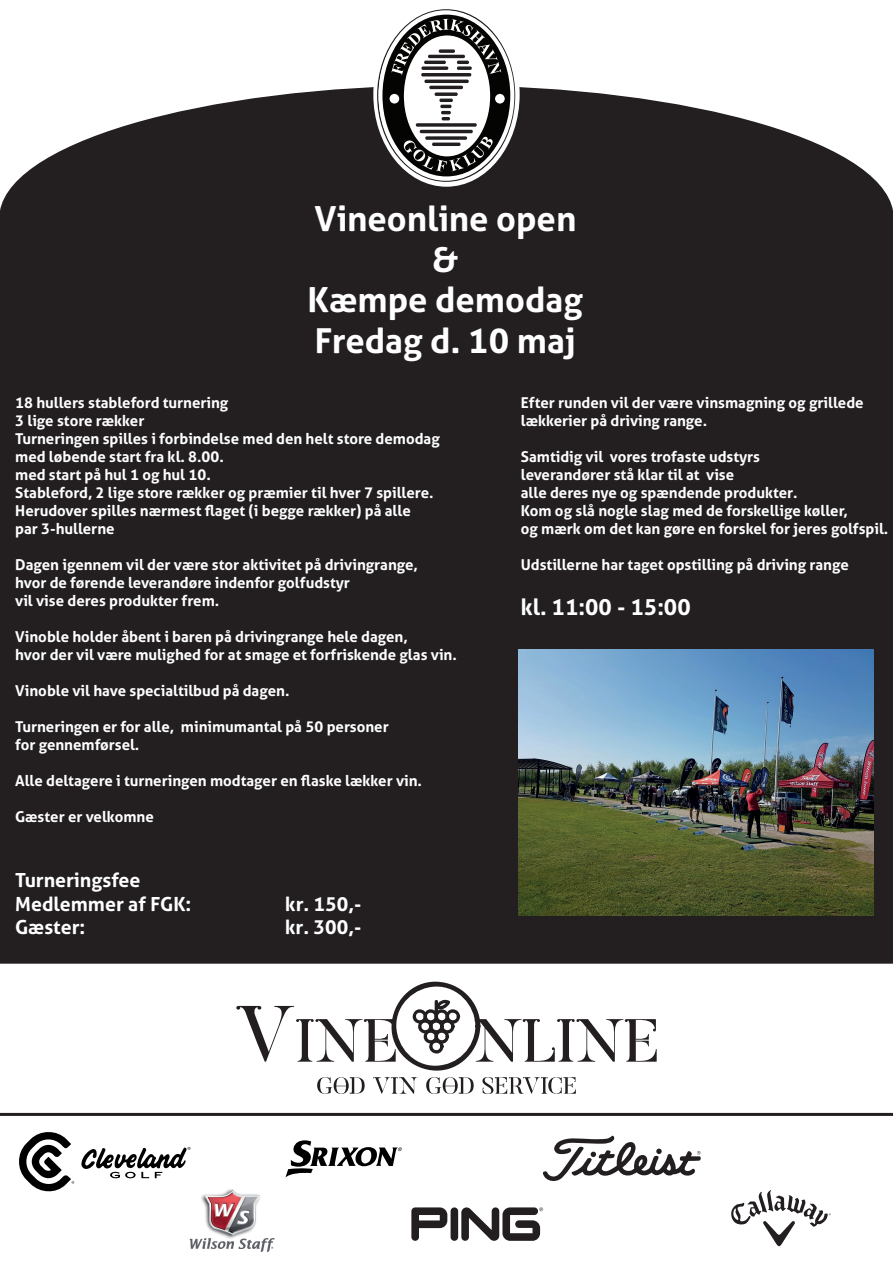
<style>
.page{position:relative;width:893px;height:1263px;background:#fff}
.page>*{position:absolute;margin:0;border:0;box-sizing:border-box;transform-origin:0 0}
.t1{font:700 34.5px/40.5px "Aller";color:#fff;text-align:center}
.t2{font:700 22.5px "Aller";color:#fff}
.t3{font:700 19.5px/23.4px "Aller";color:#fff}
.t4{font:700 15px/18px "Aller";color:#fff}
</style>
<div class="page">
<div style="left:0;top:86px;width:893px;height:264px;background:#231f20;border-radius:50%"></div>
<svg style="left:373px;top:2px;width:147px;height:185px;fill:#fff"></svg>
<svg style="left:379px;top:11px;width:135px;height:169px"></svg>
<div style="left:382px;top:15px;width:128px;height:161px;background:#040503;border-radius:50%"></div>
<div style="left:404px;top:35px;width:86px;height:121px;background:#fff;border-radius:50%"></div>
<div style="left:390px;top:94px;width:9px;height:10px;background:#fff;border-radius:50%"></div>
<div style="left:495px;top:94px;width:10px;height:10px;background:#fff;border-radius:50%"></div>
<svg style="left:391px;top:19px;width:110px;height:56px"></svg>
<svg style="left:421px;top:66px;width:27px;height:4px"></svg>
<svg style="left:457px;top:66px;width:15px;height:4px"></svg>
<hr style="left:421px;top:73px;width:50px;height:3px;background:#231f20;border-radius:2px">
<hr style="left:424px;top:80px;width:45px;height:3px;background:#231f20;border-radius:2px">
<hr style="left:429px;top:86px;width:34px;height:3px;background:#231f20;border-radius:2px">
<svg style="left:435px;top:92px;width:23px;height:4px"></svg>
<hr style="left:439px;top:99px;width:14px;height:3px;background:#231f20;border-radius:2px">
<svg style="left:440px;top:105px;width:12px;height:15px"></svg>
<svg style="left:416px;top:123px;width:61px;height:4px"></svg>
<hr style="left:420px;top:130px;width:53px;height:3px;background:#231f20;border-radius:2px">
<svg style="left:425px;top:136px;width:42px;height:4px"></svg>
<svg style="left:404px;top:137px;width:89px;height:34px"></svg>
<div style="left:0;top:220px;width:893px;height:744px;background:#231f20"></div>
<svg style="left:731px;top:1190px;width:100px;height:56px"></svg>
<svg style="left:411px;top:1207px;width:36px;height:34px"></svg>
<div style="left:451px;top:1207px;width:7px;height:34px;background:#231f20;border-radius:4px"></div>
<svg style="left:461px;top:1207px;width:82px;height:34px"></svg>
<svg style="left:285px;top:1140px;width:117px;height:37px"></svg>
<svg style="left:19px;top:1132px;width:55px;height:60px"></svg>
<svg style="left:81px;top:1147px;width:110px;height:31px"></svg>
<svg style="left:543px;top:1135px;width:158px;height:46px"></svg>
<img style="left:518px;top:649px;width:355px;height:267px">
<svg style="left:236px;top:981px;width:421px;height:90px"></svg>
<svg style="left:317px;top:1077px;width:259px;height:17px"></svg>
<hr style="left:0;top:1113px;width:893px;height:3px;background:#231f20">
<img style="left:189px;top:1189px;width:86px;height:63px">
<h1 class="t1" style="left:308px;top:198px;width:277px">Vineonline open &amp;<br>Kæmpe demodag<br>Fredag d. 10 maj</h1>
<p class="t4" style="left:15px;top:394px;width:426px">18 hullers stableford turnering<br>3 lige store rækker<br>Turneringen spilles i forbindelse med den helt store demodag med løbende start fra kl. 8.00.<br>med start på hul 1 og hul 10.<br>Stableford, 2 lige store rækker og præmier til hver 7 spillere.<br>Herudover spilles nærmest flaget (i begge rækker) på alle<br>par 3-hullerne</p>
<p class="t4" style="left:15px;top:556px;width:404px">Dagen igennem vil der være stor aktivitet på drivingrange, hvor de førende leverandøre indenfor golfudstyr<br>vil vise deres produkter frem.</p>
<p class="t4" style="left:15px;top:628px;width:443px">Vinoble holder åbent i baren på drivingrange hele dagen,<br>hvor der vil være mulighed for at smage et forfriskende glas vin.</p>
<p class="t4" style="left:15px;top:682px;width:276px">Vinoble vil have specialtilbud på dagen.</p>
<p class="t4" style="left:15px;top:718px;width:375px">Turneringen er for alle, minimumantal på 50 personer for gennemførsel.</p>
<p class="t4" style="left:15px;top:772px;width:408px">Alle deltagere i turneringen modtager en flaske lækker vin.</p>
<p class="t4" style="left:15px;top:808px;width:140px">Gæster er velkomne</p>
<p class="t4" style="left:521px;top:394px;width:344px">Efter runden vil der være vinsmagning og grillede lækkerier på driving range.</p>
<p class="t4" style="left:521px;top:448px;width:369px">Samtidig vil vores trofaste udstyrs<br>leverandører stå klar til at vise<br>alle deres nye og spændende produkter.<br>Kom og slå nogle slag med de forskellige køller,<br>og mærk om det kan gøre en forskel for jeres golfspil.</p>
<p class="t4" style="left:521px;top:556px;width:330px">Udstillerne har taget opstilling på driving range</p>
<h2 class="t2" style="left:521px;top:593px;width:172px">kl. 11:00 - 15:00</h2>
<h3 class="t3" style="left:15px;top:868px;width:177px">Turneringsfee<br>Medlemmer af FGK:</h3>
<h3 class="t3" style="left:285px;top:892px;width:78px">kr. 150,-</h3>
<h3 class="t3" style="left:15px;top:915px;width:72px">Gæster:</h3>
<h3 class="t3" style="left:285px;top:915px;width:78px">kr. 300,-</h3>
</div>
